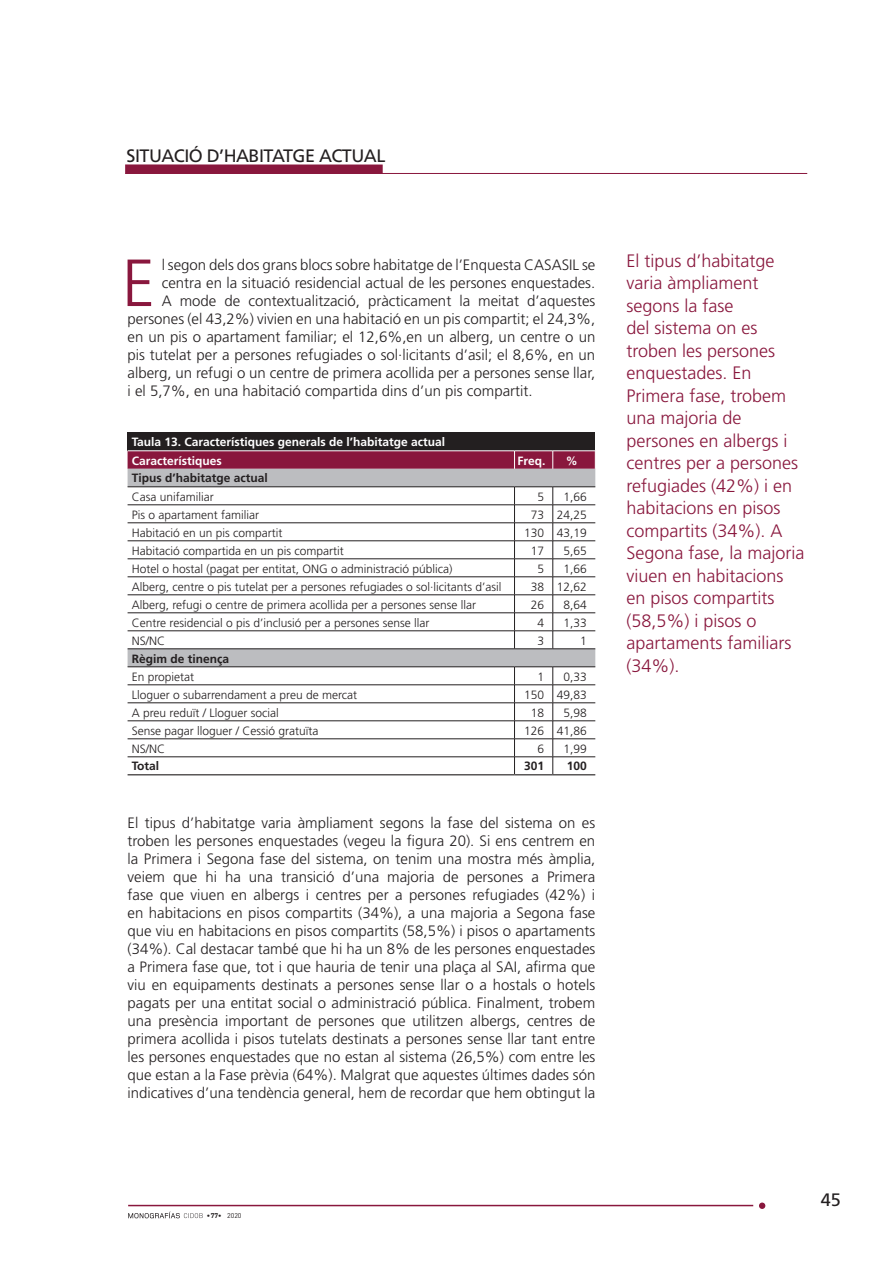
<style>
.page{position:relative;width:893px;height:1263px;background:#fff}
.page>*{position:absolute;margin:0;border:0;box-sizing:border-box;transform-origin:0 0}
.t1{font:300 66.6px "Frutiger";color:#89173d}
.t2{font:300 18px/22.5px "Frutiger";color:#89173d}
.t3{font:18px "Frutiger";letter-spacing:-.03em;color:#231f20}
.t4{font:300 15px/18px "Frutiger";color:#231f20;text-align:justify}
.t5{font:300 12px "Frutiger";color:#231f20}
.t6{font:700 12px/18.6px "Frutiger";color:#fff}
.t7{font:700 12px "Frutiger";color:#231f20}
.t8{font:700 6.9px "DIN";color:#231f20}
.s1{font-weight:400}
</style>
<div class="page">
<svg style="left:128px;top:1211px;width:75px;height:7px"></svg>
<hr style="left:125px;top:173px;width:682px;height:1px;background:#89173d">
<div style="left:125px;top:164px;width:258px;height:10px;background:#89173d"></div>
<hr style="left:128px;top:1205px;width:625px;height:1px;background:#89173d">
<div style="left:759px;top:1202px;width:6px;height:7px;background:#89173d;border-radius:50%"></div>
<div style="left:128px;top:432px;width:467px;height:19px;background:#231f20"></div>
<svg style="left:128px;top:469px;width:467px;height:197px"></svg>
<svg style="left:514px;top:487px;width:1px;height:161px"></svg>
<svg style="left:553px;top:487px;width:1px;height:161px"></svg>
<svg style="left:514px;top:667px;width:1px;height:107px"></svg>
<svg style="left:553px;top:667px;width:1px;height:107px"></svg>
<hr style="left:128px;top:450px;width:386px;height:1px;background:#fff">
<hr style="left:514px;top:450px;width:39px;height:1px;background:#fff">
<hr style="left:553px;top:450px;width:42px;height:1px;background:#fff">
<svg style="left:128px;top:451px;width:468px;height:18px;background:#8d2044"></svg>
<hr style="left:128px;top:486px;width:386px;height:1px;background:#231f20">
<hr style="left:514px;top:486px;width:39px;height:1px;background:#231f20">
<hr style="left:553px;top:486px;width:42px;height:1px;background:#231f20">
<hr style="left:128px;top:504px;width:386px;height:1px;background:#231f20">
<hr style="left:514px;top:504px;width:39px;height:1px;background:#231f20">
<hr style="left:553px;top:504px;width:42px;height:1px;background:#231f20">
<hr style="left:128px;top:522px;width:386px;height:1px;background:#231f20">
<hr style="left:514px;top:522px;width:39px;height:1px;background:#231f20">
<hr style="left:553px;top:522px;width:42px;height:1px;background:#231f20">
<hr style="left:128px;top:540px;width:386px;height:1px;background:#231f20">
<hr style="left:514px;top:540px;width:39px;height:1px;background:#231f20">
<hr style="left:553px;top:540px;width:42px;height:1px;background:#231f20">
<hr style="left:128px;top:558px;width:386px;height:1px;background:#231f20">
<hr style="left:514px;top:558px;width:39px;height:1px;background:#231f20">
<hr style="left:553px;top:558px;width:42px;height:1px;background:#231f20">
<hr style="left:128px;top:576px;width:386px;height:1px;background:#231f20">
<hr style="left:514px;top:576px;width:39px;height:1px;background:#231f20">
<hr style="left:553px;top:576px;width:42px;height:1px;background:#231f20">
<hr style="left:128px;top:594px;width:386px;height:1px;background:#231f20">
<hr style="left:514px;top:594px;width:39px;height:1px;background:#231f20">
<hr style="left:553px;top:594px;width:42px;height:1px;background:#231f20">
<hr style="left:128px;top:612px;width:386px;height:1px;background:#231f20">
<hr style="left:514px;top:612px;width:39px;height:1px;background:#231f20">
<hr style="left:553px;top:612px;width:42px;height:1px;background:#231f20">
<hr style="left:128px;top:630px;width:386px;height:1px;background:#231f20">
<hr style="left:514px;top:630px;width:39px;height:1px;background:#231f20">
<hr style="left:553px;top:630px;width:42px;height:1px;background:#231f20">
<hr style="left:128px;top:648px;width:386px;height:1px;background:#231f20">
<hr style="left:514px;top:648px;width:39px;height:1px;background:#231f20">
<hr style="left:553px;top:648px;width:42px;height:1px;background:#231f20">
<hr style="left:128px;top:666px;width:386px;height:1px;background:#231f20">
<hr style="left:514px;top:666px;width:39px;height:1px;background:#231f20">
<hr style="left:553px;top:666px;width:42px;height:1px;background:#231f20">
<hr style="left:128px;top:684px;width:386px;height:1px;background:#231f20">
<hr style="left:514px;top:684px;width:39px;height:1px;background:#231f20">
<hr style="left:553px;top:684px;width:42px;height:1px;background:#231f20">
<hr style="left:128px;top:702px;width:386px;height:1px;background:#231f20">
<hr style="left:514px;top:702px;width:39px;height:1px;background:#231f20">
<hr style="left:553px;top:702px;width:42px;height:1px;background:#231f20">
<hr style="left:128px;top:720px;width:386px;height:1px;background:#231f20">
<hr style="left:514px;top:720px;width:39px;height:1px;background:#231f20">
<hr style="left:553px;top:720px;width:42px;height:1px;background:#231f20">
<hr style="left:128px;top:738px;width:386px;height:1px;background:#231f20">
<hr style="left:514px;top:738px;width:39px;height:1px;background:#231f20">
<hr style="left:553px;top:738px;width:42px;height:1px;background:#231f20">
<hr style="left:128px;top:756px;width:386px;height:1px;background:#231f20">
<hr style="left:514px;top:756px;width:39px;height:1px;background:#231f20">
<hr style="left:553px;top:756px;width:42px;height:1px;background:#231f20">
<hr style="left:128px;top:774px;width:386px;height:1px;background:#231f20">
<hr style="left:514px;top:774px;width:39px;height:1px;background:#231f20">
<hr style="left:553px;top:774px;width:42px;height:1px;background:#231f20">
<p class="t3" style="left:127px;top:145px;width:260px">SITUACIÓ D’HABITATGE ACTUAL</p>
<h1 class="t1" style="left:122px;top:245px;width:35px">E</h1>
<p class="t4" style="left:162px;top:256px;width:435px">l segon dels dos grans blocs sobre habitatge de l’Enquesta CASASIL se</p>
<p class="t4" style="left:162px;top:274px;width:435px">centra en la situació residencial actual de les persones enquestades.</p>
<p class="t4" style="left:162px;top:292px;width:435px">A mode de contextualització, pràcticament la meitat d’aquestes</p>
<p class="t4" style="left:128px;top:310px;width:469px">persones (el 43,2%) vivien en una habitació en un pis compartit; el 24,3%,</p>
<p class="t4" style="left:128px;top:328px;width:469px">en un pis o apartament familiar; el 12,6%,en un alberg, un centre o un</p>
<p class="t4" style="left:128px;top:346px;width:469px">pis tutelat per a persones refugiades o sol·licitants d’asil; el 8,6%, en un</p>
<p class="t4" style="left:128px;top:364px;width:469px">alberg, un refugi o un centre de primera acollida per a persones sense llar,</p>
<p class="t4" style="left:128px;top:382px;width:407px">i el 5,7%, en una habitació compartida dins d’un pis compartit.</p>
<p class="t6" style="left:132px;top:432px;width:315px">Taula 13. Característiques generals de l’habitatge actual<br>Característiques</p>
<p class="t6" style="left:518px;top:451px;width:29px">Freq.</p>
<p class="t6" style="left:566px;top:451px;width:13px">%</p>
<p class="t7" style="left:132px;top:471px;width:138px">Tipus d’habitatge actual</p>
<p class="t5" style="left:132px;top:490px;width:83px">Casa unifamiliar</p>
<p class="t5" style="left:537px;top:490px;width:8px">5</p>
<p class="t5" style="left:563px;top:490px;width:25px">1,66</p>
<p class="t5" style="left:132px;top:508px;width:129px">Pis o apartament familiar</p>
<p class="t5" style="left:531px;top:508px;width:58px">73 24,25</p>
<p class="t5" style="left:132px;top:526px;width:152px">Habitació en un pis compartit</p>
<p class="t5" style="left:524px;top:526px;width:64px">130 43,19</p>
<p class="t5" style="left:132px;top:544px;width:214px">Habitació compartida en un pis compartit</p>
<p class="t5" style="left:531px;top:544px;width:15px">17</p>
<p class="t5" style="left:563px;top:544px;width:25px">5,65</p>
<p class="t5" style="left:132px;top:562px;width:322px">Hotel o hostal (pagat per entitat, ONG o administració pública)</p>
<p class="t5" style="left:537px;top:562px;width:8px">5</p>
<p class="t5" style="left:563px;top:562px;width:25px">1,66</p>
<p class="t5" style="left:132px;top:580px;width:371px">Alberg, centre o pis tutelat per a persones refugiades o sol·licitants d’asil</p>
<p class="t5" style="left:531px;top:580px;width:58px">38 12,62</p>
<p class="t5" style="left:132px;top:598px;width:346px">Alberg, refugi o centre de primera acollida per a persones sense llar</p>
<p class="t5" style="left:531px;top:598px;width:15px">26</p>
<p class="t5" style="left:563px;top:598px;width:25px">8,64</p>
<p class="t5" style="left:132px;top:616px;width:299px">Centre residencial o pis d’inclusió per a persones sense llar</p>
<p class="t5" style="left:537px;top:616px;width:8px">4</p>
<p class="t5" style="left:563px;top:616px;width:25px">1,33</p>
<p class="t5" style="left:132px;top:634px;width:35px">NS/NC</p>
<p class="t5" style="left:537px;top:634px;width:8px">3</p>
<p class="t5" style="left:580px;top:634px;width:8px">1</p>
<p class="t7" style="left:132px;top:651px;width:99px">Règim de tinença</p>
<p class="t5" style="left:132px;top:670px;width:64px">En propietat</p>
<p class="t5" style="left:537px;top:670px;width:8px">1</p>
<p class="t5" style="left:563px;top:670px;width:25px">0,33</p>
<p class="t5" style="left:132px;top:688px;width:227px">Lloguer o subarrendament a preu de mercat</p>
<p class="t5" style="left:524px;top:688px;width:64px">150 49,83</p>
<p class="t5" style="left:132px;top:706px;width:148px">A preu reduït / Lloguer social</p>
<p class="t5" style="left:531px;top:706px;width:15px">18</p>
<p class="t5" style="left:563px;top:706px;width:25px">5,98</p>
<p class="t5" style="left:132px;top:724px;width:188px">Sense pagar lloguer / Cessió gratuïta</p>
<p class="t5" style="left:524px;top:724px;width:64px">126 41,86</p>
<p class="t5" style="left:132px;top:742px;width:35px">NS/NC</p>
<p class="t5" style="left:537px;top:742px;width:8px">6</p>
<p class="t5" style="left:563px;top:742px;width:25px">1,99</p>
<p class="t7" style="left:132px;top:759px;width:29px">Total</p>
<p class="t7" style="left:524px;top:759px;width:22px">301</p>
<p class="t7" style="left:567px;top:759px;width:22px">100</p>
<p class="t4" style="left:128px;top:814px;width:469px">El tipus d’habitatge varia àmpliament segons la fase del sistema on es troben les persones enquestades (vegeu la figura 20). Si ens centrem en la Primera i Segona fase del sistema, on tenim una mostra més àmplia, veiem que hi ha una transició d’una majoria de persones a Primera fase que viuen en albergs i centres per a persones refugiades (42%) i en habitacions en pisos compartits (34%), a una majoria a Segona fase que viu en habitacions en pisos compartits (58,5%) i pisos o apartaments (34%). Cal destacar també que hi ha un 8% de les persones enquestades a Primera fase que, tot i que hauria de tenir una plaça al SAI, afirma que viu en equipaments destinats a persones sense llar o a hostals o hotels pagats per una entitat social o administració pública. Finalment, trobem una presència important de persones que utilitzen albergs, centres de primera acollida i pisos tutelats destinats a persones sense llar tant entre les persones enquestades que no estan al sistema (26,5%) com entre les que estan a la Fase prèvia (64%). Malgrat que aquestes últimes dades són indicatives d’una tendència general, hem de recordar que hem obtingut la</p>
<p class="t2" style="left:626px;top:249px;width:180px">El tipus d’habitatge varia àmpliament segons la fase<br>del sistema on es troben les persones enquestades. En<br>Primera fase, trobem una majoria de persones en albergs i centres per a persones refugiades (42%) i en habitacions en pisos compartits (34%). A<br>Segona fase, la majoria viuen en habitacions en pisos compartits (58,5%) i pisos o apartaments familiars (34%).</p>
<p class="t8" style="left:207px;top:1211px;width:36px">•77• <span class="s1">2020</span></p>
<p class="t3" style="left:821px;top:1189px;width:22px">45</p>
</div>
